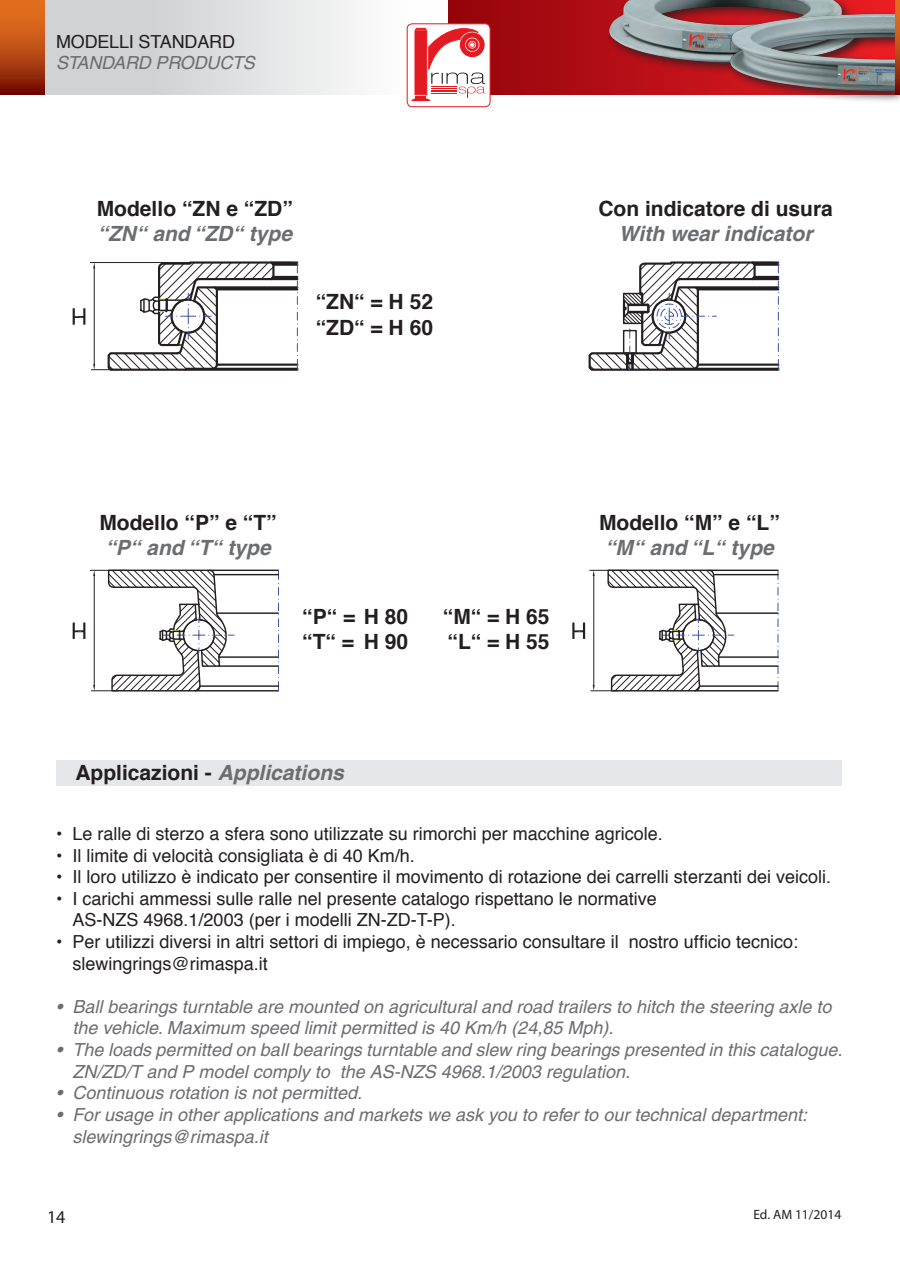
<style>
.page{position:relative;width:900px;height:1266px;background:#fff}
.page>*{position:absolute;margin:0;border:0;box-sizing:border-box;transform-origin:0 0}
.t1{font:700 21px/25.2px "Helvetica";color:#231f20}
.t2{font:italic 700 21px "Helvetica";color:#6c6d70}
.t3{font:italic 18px/21.6px "Helvetica";color:#6c6d70}
.t4{font:18px/21.6px "Helvetica";color:#231f20}
.t5{font:18px "Myriad Pro";color:#231f20}
.t6{font:13.5px "Myriad Pro";color:#231f20}
.s1{font-style:italic;color:#6c6d70}
</style>
<div class="page">
<hr style="left:195px;top:690px;width:83px;height:1px;background:#231f20">
<hr style="left:219px;top:665px;width:59px;height:2px;background:#231f20">
<hr style="left:219px;top:656px;width:59px;height:2px;background:#231f20">
<hr style="left:217px;top:612px;width:61px;height:2px;background:#231f20">
<hr style="left:209px;top:569px;width:69px;height:2px;background:#231f20">
<svg style="left:278px;top:570px;width:1px;height:120px"></svg>
<hr style="left:214px;top:574px;width:64px;height:1px;background:#231f20">
<hr style="left:200px;top:685px;width:78px;height:1px;background:#231f20">
<svg style="left:73px;top:622px;width:12px;height:17px"></svg>
<hr style="left:90px;top:570px;width:37px;height:1px;background:#231f20">
<svg style="left:91px;top:569px;width:143px;height:123px"></svg>
<svg style="left:588px;top:261px;width:191px;height:111px"></svg>
<div style="left:623px;top:330px;width:14px;height:24px;border:1px solid #231f20"></div>
<hr style="left:695px;top:690px;width:83px;height:1px;background:#231f20">
<hr style="left:719px;top:665px;width:59px;height:2px;background:#231f20">
<hr style="left:718px;top:656px;width:60px;height:2px;background:#231f20">
<hr style="left:716px;top:612px;width:62px;height:2px;background:#231f20">
<hr style="left:709px;top:569px;width:69px;height:2px;background:#231f20">
<svg style="left:777px;top:570px;width:2px;height:120px"></svg>
<hr style="left:713px;top:574px;width:65px;height:1px;background:#231f20">
<hr style="left:699px;top:685px;width:79px;height:1px;background:#231f20">
<hr style="left:590px;top:570px;width:36px;height:1px;background:#231f20">
<svg style="left:591px;top:569px;width:142px;height:123px"></svg>
<hr style="left:90px;top:262px;width:102px;height:1px;background:#231f20">
<svg style="left:91px;top:261px;width:207px;height:110px"></svg>
<svg style="left:73px;top:308px;width:12px;height:17px"></svg>
<svg style="left:572px;top:622px;width:13px;height:17px"></svg>
<svg style="left:2px;top:0;width:446px;height:95px"></svg>
<svg style="left:448px;top:0;width:447px;height:94px"></svg>
<img style="left:683px;top:93px;width:43px;height:1px">
<div style="left:605px;top:0;width:263px;height:75px;background:#231f20;opacity:.75"></div>
<img style="left:609px;top:0;width:247px;height:63px">
<div style="left:726px;top:10px;width:174px;height:94px;background:#231f20;opacity:.75"></div>
<img style="left:730px;top:14px;width:165px;height:77px">
<svg style="left:0;top:0;width:45px;height:94px"></svg>
<div style="left:895px;top:0;width:5px;height:95px;background:#710701"></div>
<svg style="left:895px;top:1px;width:5px;height:88px"></svg>
<div style="left:56px;top:760px;width:785px;height:25px;background:#e6e7e9"></div>
<div style="left:407px;top:24px;width:83px;height:83px;background:#fff;border-radius:5px"></div>
<div style="left:407px;top:24px;width:83px;height:83px;border:1px solid #e21a21;border-radius:5px"></div>
<svg style="left:411px;top:28px;width:74px;height:73px"></svg>
<p class="t4" style="left:56px;top:31px;width:180px">MODELLI STANDARD</p>
<p class="t3" style="left:56px;top:52px;width:200px">STANDARD PRODUCTS</p>
<p class="t1" style="left:97px;top:196px;width:198px">Modello “ZN e “ZD”</p>
<p class="t2" style="left:98px;top:221px;width:196px">“ZN“ and “ZD“ type</p>
<p class="t1" style="left:316px;top:289px;width:119px">“ZN“ = H 52 “ZD“ = H 60</p>
<p class="t1" style="left:598px;top:196px;width:236px">Con indicatore di usura</p>
<p class="t2" style="left:619px;top:221px;width:195px">With wear indicator</p>
<p class="t1" style="left:99px;top:510px;width:179px">Modello “P” e “T”</p>
<p class="t2" style="left:105px;top:534px;width:167px">“P“ and “T“ type</p>
<p class="t1" style="left:302px;top:604px;width:107px">“P“ = H 80 “T“ = H 90</p>
<p class="t1" style="left:443px;top:604px;width:108px">“M“ = H 65 “L“ = H 55</p>
<p class="t1" style="left:75px;top:759px;width:270px">Applicazioni - <span class="s1">Applications</span></p>
<p class="t1" style="left:599px;top:510px;width:182px">Modello “M” e “L”</p>
<p class="t2" style="left:605px;top:534px;width:170px">“M“ and “L“ type</p>
<p class="t4" style="left:56px;top:823px;width:608px">• Le ralle di sterzo a sfera sono utilizzate su rimorchi per macchine agricole.</p>
<p class="t4" style="left:56px;top:845px;width:360px">• Il limite di velocità consigliata è di 40 Km/h.</p>
<p class="t4" style="left:56px;top:866px;width:776px">• Il loro utilizzo è indicato per consentire il movimento di rotazione dei carrelli sterzanti dei veicoli.</p>
<p class="t4" style="left:73px;top:888px;width:586px;text-indent:-17px">• I carichi ammessi sulle ralle nel presente catalogo rispettano le normative<br>AS-NZS 4968.1/2003 (per i modelli ZN-ZD-T-P).</p>
<p class="t4" style="left:73px;top:931px;width:727px;text-indent:-17px">• Per utilizzi diversi in altri settori di impiego, è necessario consultare il nostro ufficio tecnico: slewingrings@rimaspa.it</p>
<p class="t3" style="left:73px;top:995px;width:760px;text-indent:-17px">• Ball bearings turntable are mounted on agricultural and road trailers to hitch the steering axle to the vehicle. Maximum speed limit permitted is 40 Km/h (24,85 Mph).</p>
<p class="t3" style="left:73px;top:1038px;width:771px;text-indent:-17px">• The loads permitted on ball bearings turntable and slew ring bearings presented in this catalogue.<br>ZN/ZD/T and P model comply to the AS-NZS 4968.1/2003 regulation.</p>
<p class="t3" style="left:56px;top:1082px;width:307px">• Continuous rotation is not permitted.</p>
<p class="t3" style="left:73px;top:1103px;width:736px;text-indent:-17px">• For usage in other applications and markets we ask you to refer to our technical department: slewingrings@rimaspa.it</p>
<p class="t5" style="left:47px;top:1206px;width:20px">14</p>
<p class="t6" style="left:753px;top:1206px;width:89px">Ed. AM 11/2014</p>
</div>
